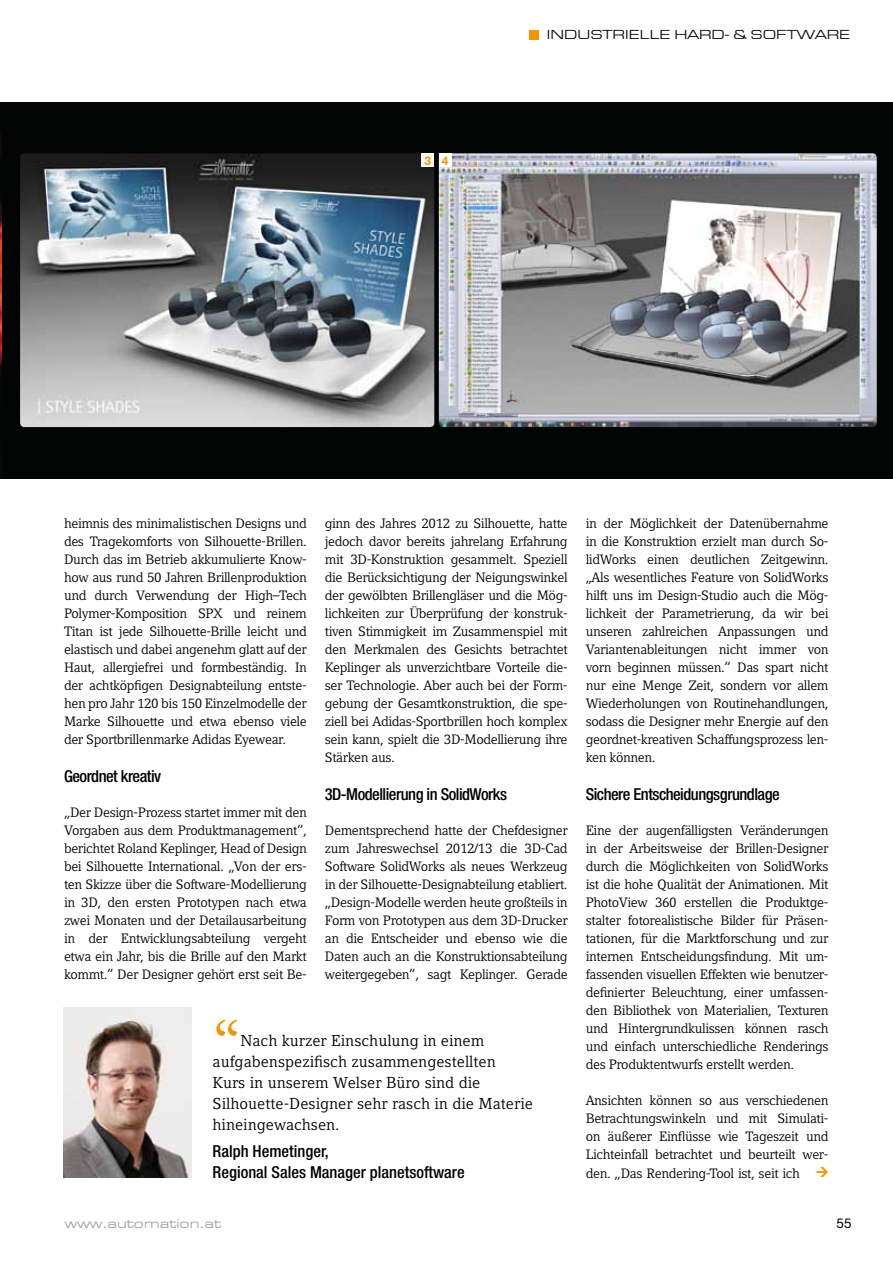
<style>
.page{position:relative;width:893px;height:1263px;background:#fff}
.page>*{position:absolute;margin:0;border:0;box-sizing:border-box;transform-origin:0 0}
.t1{font:69px "Adobe Garamond Pro";color:#f39400}
.t2{font:500 condensed 16.5px "Helvetica Neue";letter-spacing:-.03em;color:#000}
.t3{font:500 condensed 16.5px/21px "Helvetica Neue";color:#000}
.t4{font:15.75px/21px "Compatil Letter LT Pro";color:#000}
.t5{font:13.5px/18px "Compatil Letter LT Pro";letter-spacing:-.03em;color:#000;text-align:justify}
.t6{font:13.5px "Eurostile Extended Roman DTC";color:#000}
.t7{font:13.5px "Eurostile Extended Roman DTC";color:#9c9e9f}
.t8{font:13.5px "Helvetica Neue";color:#000}
.t9{font:700 12px "Helvetica Neue";color:#f39400}
</style>
<div class="page">
<div style="left:529px;top:30px;width:9px;height:9px;background:#f39400"></div>
<div style="left:0;top:102px;width:893px;height:376px;background:#030404"></div>
<img style="left:0;top:137px;width:1px;height:239px">
<img style="left:20px;top:153px;width:414px;height:274px">
<img style="left:439px;top:153px;width:438px;height:274px">
<img style="left:64px;top:1008px;width:127px;height:170px">
<div style="left:421px;top:153px;width:13px;height:14px;background:#fff"></div>
<div style="left:439px;top:153px;width:13px;height:14px;background:#fff"></div>
<p class="t9" style="left:424px;top:153px;width:26px">3 4</p>
<p class="t6" style="left:547px;top:27px;width:305px">INDUSTRI ELLE HARD- &amp; SOFTWARE</p>
<p class="t5" style="left:64px;top:514px;width:244px">heimnis des minimalistischen Designs und des Tragekomforts von Silhouette-Brillen.<br>Durch das im Betrieb akkumulierte Know&shy;how aus rund 50 Jahren Brillenproduktion und durch Verwendung der High–Tech Polymer-Komposition SPX und reinem Titan ist jede Silhouette-Brille leicht und elastisch und dabei angenehm glatt auf der Haut, allergiefrei und formbeständig. In der achtköpfigen Designabteilung entste&shy;hen pro Jahr 120 bis 150 Einzelmodelle der Marke Silhouette und etwa ebenso viele der Sportbrillenmarke Adidas Eyewear.</p>
<p class="t2" style="left:64px;top:766px;width:99px">Geordnet kreativ</p>
<p class="t5" style="left:64px;top:803px;width:244px">„Der Design-Prozess startet immer mit den Vorgaben aus dem Produktmanagement“, berichtet Roland Keplinger, Head of Design bei Silhouette International. „Von der ers&shy;ten Skizze über die Software-Modellierung in 3D, den ersten Prototypen nach etwa zwei Monaten und der Detailausarbeitung in der Entwicklungsabteilung vergeht etwa ein Jahr, bis die Brille auf den Markt kommt.“ Der Designer gehört erst seit Be-</p>
<p class="t5" style="left:325px;top:514px;width:244px">ginn des Jahres 2012 zu Silhouette, hatte jedoch davor bereits jahrelang Erfahrung mit 3D-Konstruktion gesammelt. Speziell die Berücksichtigung der Neigungswinkel der gewölbten Brillengläser und die Mög&shy;lichkeiten zur Überprüfung der konstruk&shy;tiven Stimmigkeit im Zusammenspiel mit den Merkmalen des Gesichts betrachtet Keplinger als unverzichtbare Vorteile die&shy;ser Technologie. Aber auch bei der Form&shy;gebung der Gesamtkonstruktion, die spe&shy;ziell bei Adidas-Sportbrillen hoch komplex sein kann, spielt die 3D-Modellierung ihre Stärken aus.</p>
<p class="t2" style="left:325px;top:784px;width:184px">3D-Modellierung in SolidWorks</p>
<p class="t5" style="left:325px;top:821px;width:244px">Dementsprechend hatte der Chefdesigner zum Jahreswechsel 2012/13 die 3D-Cad Software SolidWorks als neues Werkzeug in der Silhouette-Designabteilung etabliert. „Design-Modelle werden heute großteils in Form von Prototypen aus dem 3D-Drucker an die Entscheider und ebenso wie die Daten auch an die Konstruktionsabteilung weitergegeben“, sagt Keplinger. Gerade</p>
<h1 class="t1" style="left:213px;top:1005px;width:29px">“</h1>
<p class="t4" style="left:213px;top:1030px;width:322px;text-indent:28px">Nach kurzer Einschulung in einem aufgabenspezifisch zusammengestellten<br>Kurs in unserem Welser Büro sind die Silhouette-Designer sehr rasch in die Materie hineingewachsen.</p>
<p class="t3" style="left:213px;top:1140px;width:254px">Ralph Hemetinger,<br>Regional Sales Manager planetsoftware</p>
<p class="t5" style="left:586px;top:514px;width:244px">in der Möglichkeit der Datenübernahme in die Konstruktion erzielt man durch So&shy;lidWorks einen deutlichen Zeitgewinn. „Als wesentliches Feature von SolidWorks hilft uns im Design-Studio auch die Mög&shy;lichkeit der Parametrierung, da wir bei unseren zahlreichen Anpassungen und Variantenableitungen nicht immer von vorn beginnen müssen.“ Das spart nicht nur eine Menge Zeit, sondern vor allem Wiederholungen von Routinehandlungen, sodass die Designer mehr Energie auf den geordnet-kreativen Schaffungsprozess len&shy;ken können.</p>
<p class="t2" style="left:586px;top:784px;width:196px">Sichere Entscheidungsgrundlage</p>
<p class="t5" style="left:586px;top:821px;width:244px">Eine der augenfälligsten Veränderungen in der Arbeitsweise der Brillen-Designer durch die Möglichkeiten von SolidWorks ist die hohe Qualität der Animationen. Mit PhotoView 360 erstellen die Produktge&shy;stalter fotorealistische Bilder für Präsen&shy;tationen, für die Marktforschung und zur internen Entscheidungsfindung. Mit um&shy;fassenden visuellen Effekten wie benutzer&shy;definierter Beleuchtung, einer umfassen&shy;den Bibliothek von Materialien, Texturen und Hintergrundkulissen können rasch und einfach unterschiedliche Renderings des Produktentwurfs erstellt werden.</p>
<p class="t5" style="left:586px;top:1092px;width:244px">Ansichten können so aus verschiedenen Betrachtungswinkeln und mit Simulati&shy;on äußerer Einflüsse wie Tageszeit und Lichteinfall betrachtet und beurteilt wer&shy;den. „Das Rendering-Tool ist, seit ich</p>
<p class="t7" style="left:65px;top:1217px;width:158px">WWW.AUTOMATION.AT</p>
<p class="t8" style="left:836px;top:1215px;width:17px">55</p>
</div>
